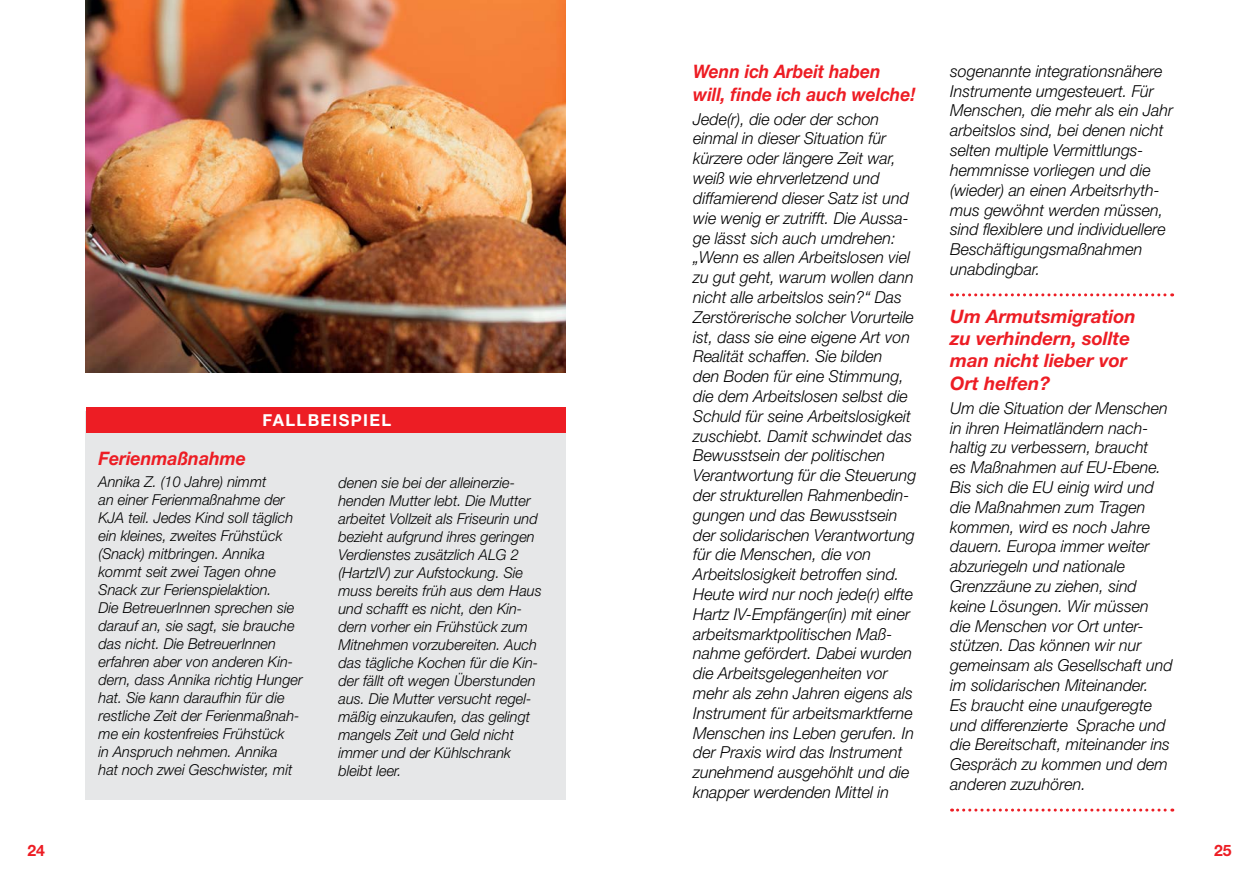
<style>
.page{position:relative;width:1259px;height:893px;background:#fff}
.page>*{position:absolute;margin:0;border:0;box-sizing:border-box;transform-origin:0 0}
.t1{font:italic 700 18.6px/22.4px "Helvetica Neue";color:#ed1d24}
.t2{font:italic 700 18.6px/22.4px "Helvetica Neue";color:#ed1d24;scale:.93 1}
.t3{font:italic 700 18.6px "Helvetica Neue";color:#ed1d24;scale:.95 1}
.t4{font:italic 300 16.5px/19.8px "Helvetica Neue";color:#000}
.t5{font:700 16.5px "Helvetica Neue";letter-spacing:.08em;color:#fff}
.t6{font:700 15.75px "Helvetica Neue";color:#ed1d24}
.t7{font:italic 300 15px/18px "Helvetica Neue";color:#000}
</style>
<div class="page">
<svg style="left:951px;top:293px;width:221px;height:3px"></svg>
<svg style="left:951px;top:809px;width:221px;height:3px"></svg>
<img style="left:86px;top:0;width:480px;height:373px">
<div style="left:85px;top:412px;width:481px;height:388px;background:#e6e7e8"></div>
<div style="left:86px;top:408px;width:480px;height:25px;background:#ed1d24"></div>
<p class="t5" style="left:263px;top:410px;width:130px">FALLBEISPIEL</p>
<p class="t3" style="left:99px;top:447px;width:157px">Ferienmaßnahme</p>
<p class="t7" style="left:99px;top:472px;width:206px">Annika Z. (10 Jahre) nimmt<br>an einer Ferienmaßnahme der<br>KJA teil. Jedes Kind soll täglich ein kleines, zweites Frühstück (Snack) mitbringen. Annika kommt seit zwei Tagen ohne<br>Snack zur Ferienspielaktion.<br>Die BetreuerInnen sprechen sie darauf an, sie sagt, sie brauche das nicht. Die BetreuerInnen erfahren aber von anderen Kin&shy;dern, dass Annika richtig Hunger hat. Sie kann daraufhin für die restliche Zeit der Ferienmaßnah&shy;me ein kostenfreies Frühstück<br>in Anspruch nehmen. Annika<br>hat noch zwei Geschwister, mit</p>
<p class="t7" style="left:338px;top:473px;width:205px">denen sie bei der alleinerzie&shy;henden Mutter lebt. Die Mutter arbeitet Vollzeit als Friseurin und bezieht aufgrund ihres geringen<br>Verdienstes zusätzlich ALG 2 (HartzIV) zur Aufstockung. Sie muss bereits früh aus dem Haus und schafft es nicht, den Kin&shy;dern vorher ein Frühstück zum<br>Mitnehmen vorzubereiten. Auch das tägliche Kochen für die Kin&shy;der fällt oft wegen Überstunden aus. Die Mutter versucht regel&shy;mäßig einzukaufen, das gelingt mangels Zeit und Geld nicht immer und der Kühlschrank bleibt leer.</p>
<p class="t2" style="left:693px;top:60px;width:240px">Wenn ich Arbeit haben will, finde ich auch welche!</p>
<p class="t4" style="left:693px;top:109px;width:224px">Jede(r), die oder der schon einmal in dieser Situation für kürzere oder längere Zeit war, weiß wie ehrverletzend und diffamierend dieser Satz ist und wie wenig er zutrifft. Die Aussa&shy;ge lässt sich auch umdrehen: „Wenn es allen Arbeitslosen viel zu gut geht, warum wollen dann nicht alle arbeitslos sein?“ Das<br>Zerstörerische solcher Vorurteile ist, dass sie eine eigene Art von<br>Realität schaffen. Sie bilden<br>den Boden für eine Stimmung, die dem Arbeitslosen selbst die<br>Schuld für seine Arbeitslosigkeit zuschiebt. Damit schwindet das<br>Bewusstsein der politischen<br>Verantwortung für die Steuerung der strukturellen Rahmenbedin&shy;gungen und das Bewusstsein der solidarischen Verantwortung für die Menschen, die von<br>Arbeitslosigkeit betroffen sind.<br>Heute wird nur noch jede(r) elfte<br>Hartz IV-Empfänger(in) mit einer arbeitsmarktpolitischen Maß&shy;nahme gefördert. Dabei wurden die Arbeitsgelegenheiten vor mehr als zehn Jahren eigens als<br>Instrument für arbeitsmarktferne<br>Menschen ins Leben gerufen. In der Praxis wird das Instrument zunehmend ausgehöhlt und die knapper werdenden Mittel in</p>
<p class="t4" style="left:950px;top:61px;width:224px">sogenannte integrationsnähere<br>Instrumente umgesteuert. Für<br>Menschen, die mehr als ein Jahr arbeitslos sind, bei denen nicht selten multiple Vermittlungs&shy;hemmnisse vorliegen und die (wieder) an einen Arbeitsrhyth&shy;mus gewöhnt werden müssen, sind flexiblere und individuellere<br>Beschäftigungsmaßnahmen unabdingbar.</p>
<p class="t1" style="left:950px;top:304px;width:187px">Um Armutsmigration zu verhindern, sollte man nicht lieber vor<br>Ort helfen?</p>
<p class="t4" style="left:950px;top:398px;width:224px">Um die Situation der Menschen in ihren Heimatländern nach&shy;haltig zu verbessern, braucht<br>es Maßnahmen auf EU-Ebene.<br>Bis sich die EU einig wird und die Maßnahmen zum Tragen kommen, wird es noch Jahre dauern. Europa immer weiter abzuriegeln und nationale<br>Grenzzäune zu ziehen, sind keine Lösungen. Wir müssen die Menschen vor Ort unter&shy;stützen. Das können wir nur gemeinsam als Gesellschaft und im solidarischen Miteinander.<br>Es braucht eine unaufgeregte und differenzierte Sprache und die Bereitschaft, miteinander ins<br>Gespräch zu kommen und dem anderen zuzuhören.</p>
<p class="t6" style="left:27px;top:841px;width:19px">24</p>
<p class="t6" style="left:1214px;top:841px;width:19px">25</p>
</div>
